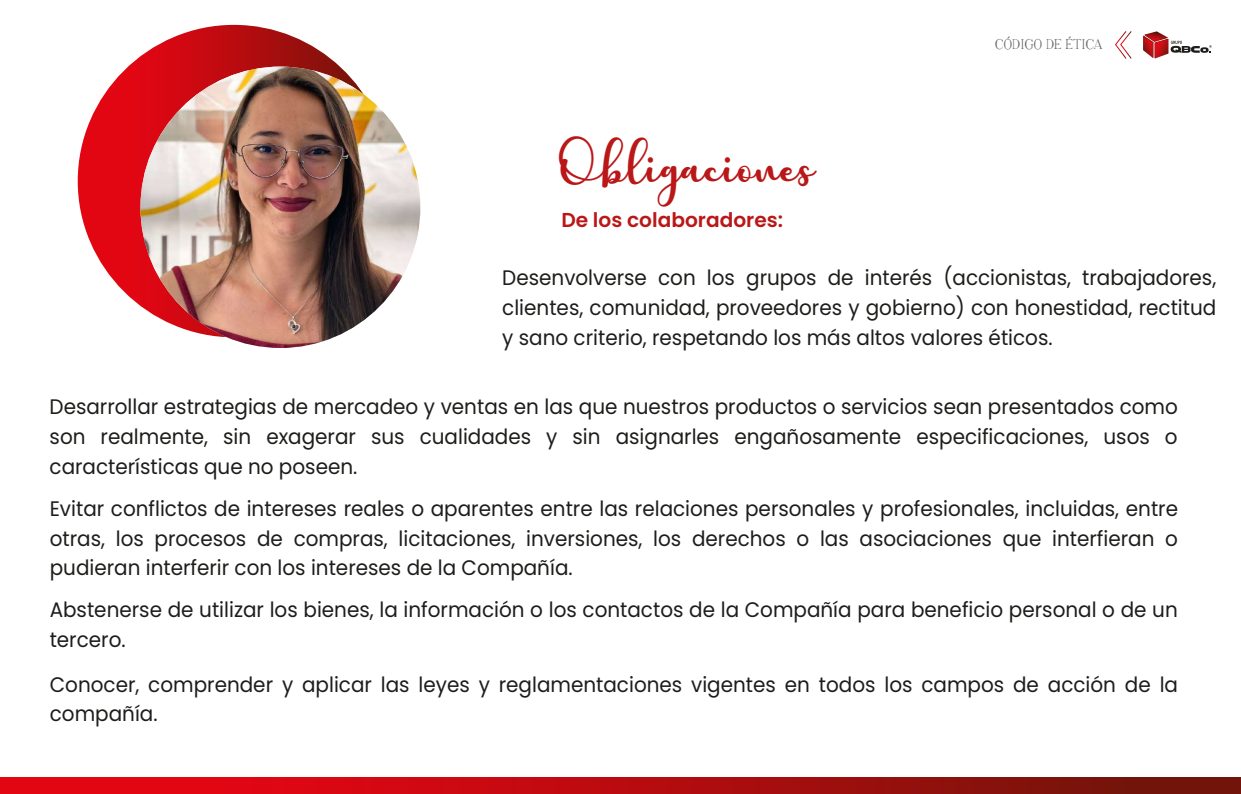
<style>
.page{position:relative;width:1241px;height:794px;background:#fff}
.page>*{position:absolute;margin:0;border:0;box-sizing:border-box;transform-origin:0 0}
.t1{font:38.68px "charlotte";color:#ba1818}
.t2{font:21px/29.8px "Poppins";color:#1d1d1b;text-align:justify;scale:.95 1}
.t3{font:600 20.12px "Poppins";color:#ba1818}
.t4{font:14.96px "Adega Serif";color:#666362}
</style>
<div class="page">
<svg style="left:0;top:777px;width:1240px;height:17px"></svg>
<svg style="left:1115px;top:31px;width:16px;height:28px"></svg>
<svg style="left:1143px;top:31px;width:68px;height:27px"></svg>
<svg style="left:78px;top:25px;width:262px;height:281px"></svg>
<img style="left:140px;top:67px;width:280px;height:281px">
<p class="t4" style="left:994px;top:35px;width:109px">CÓDIGO DE ÉTICA</p>
<h1 class="t1" style="left:560px;top:146px;width:256px">Obligaciones</h1>
<p class="t3" style="left:561px;top:208px;width:223px">De los colaboradores:</p>
<p class="t2" style="left:502px;top:263px;width:753px">Desenvolverse con los grupos de interés (accionistas, trabajadores, clientes, comunidad, proveedores y gobierno) con honestidad, rectitud y sano criterio, respetando los más altos valores éticos.</p>
<p class="t2" style="left:50px;top:392px;width:1189px">Desarrollar estrategias de mercadeo y ventas en las que nuestros productos o servicios sean presentados como son realmente, sin exagerar sus cualidades y sin asignarles engañosamente especificaciones, usos o características que no poseen.</p>
<p class="t2" style="left:50px;top:493px;width:1189px">Evitar conflictos de intereses reales o aparentes entre las relaciones personales y profesionales, incluidas, entre otras, los procesos de compras, licitaciones, inversiones, los derechos o las asociaciones que interfieran o pudieran interferir con los intereses de la Compañía.</p>
<p class="t2" style="left:50px;top:595px;width:1188px">Abstenerse de utilizar los bienes, la información o los contactos de la Compañía para beneficio personal o de un tercero.</p>
<p class="t2" style="left:50px;top:669px;width:1188px">Conocer, comprender y aplicar las leyes y reglamentaciones vigentes en todos los campos de acción de la compañía.</p>
</div>
